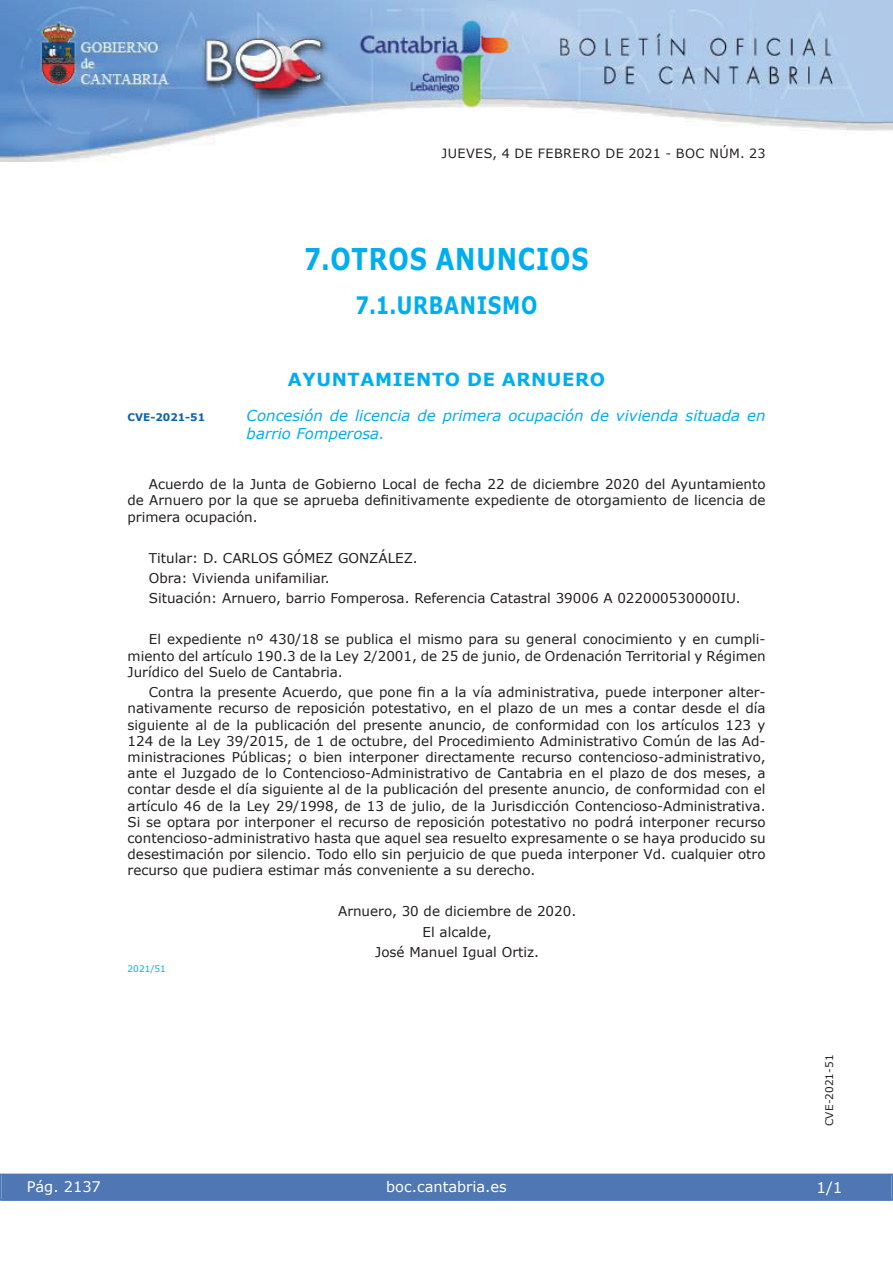
<style>
.page{position:relative;width:893px;height:1263px;background:#fff}
.page>*{position:absolute;margin:0;border:0;box-sizing:border-box;transform-origin:0 0}
.t1{font:700 30px "Verdana";letter-spacing:.035em;color:#00aeef;scale:.8 1}
.t2{font:700 24px "Verdana";letter-spacing:.035em;color:#00aeef;scale:.8 1}
.t3{font:700 18px "Verdana";letter-spacing:.035em;color:#00aeef}
.t4{font:italic 15px/18px "Verdana";color:#00aeef}
.t5{font:15px "Verdana";color:#fff}
.t6{font:14.55px "Verdana";color:#fff}
.t7{font:13.5px/16.2px "Verdana";color:#231f20;text-align:justify}
.t8{font:12.75px "Verdana";letter-spacing:.035em;color:#231f20}
.t9{font:10.5px "Verdana";color:#231f20}
.t10{font:700 10.5px "Verdana";color:#1263a9}
.t11{font:9px "Verdana";color:#00aeef}
</style>
<div class="page">
<img style="left:0;top:0;width:893px;height:161px">
<div style="left:1px;top:1174px;width:890px;height:27px;background:#4f77b3"></div>
<div style="left:0;top:1174px;width:893px;height:27px;border:1px solid #4f77b3"></div>
<p class="t8" style="left:441px;top:145px;width:325px">JUEVES, 4 DE FEBRERO DE 2021 - BOC NÚM. 23</p>
<h1 class="t1" style="left:304px;top:240px;width:357px">7.OTROS ANUNCIOS</h1>
<h2 class="t2" style="left:355px;top:290px;width:229px">7.1.URBANISMO</h2>
<h3 class="t3" style="left:288px;top:368px;width:319px">AYUNTAMIENTO DE ARNUERO</h3>
<p class="t10" style="left:128px;top:410px;width:79px">CVE-2021-51</p>
<p class="t4" style="left:247px;top:406px;width:520px">Concesión de licencia de primera ocupación de vivienda situada en barrio Fomperosa.</p>
<p class="t7" style="left:128px;top:476px;width:639px;text-indent:21px">Acuerdo de la Junta de Gobierno Local de fecha 22 de diciembre 2020 del Ayuntamiento de Arnuero por la que se aprueba definitivamente expediente de otorgamiento de licencia de primera ocupación.</p>
<p class="t7" style="left:149px;top:547px;width:593px;line-height:20.4px;text-align:left">Titular: D. CARLOS GÓMEZ GONZÁLEZ.<br>Obra: Vivienda unifamiliar.<br>Situación: Arnuero, barrio Fomperosa. Referencia Catastral 39006 A 022000530000IU.</p>
<p class="t7" style="left:128px;top:631px;width:639px;text-indent:21px">El expediente nº 430/18 se publica el mismo para su general conocimiento y en cumpli&shy;miento del artículo 190.3 de la Ley 2/2001, de 25 de junio, de Ordenación Territorial y Régimen Jurídico del Suelo de Cantabria.</p>
<p class="t7" style="left:128px;top:684px;width:639px;text-indent:21px">Contra la presente Acuerdo, que pone fin a la vía administrativa, puede interponer alter&shy;nativamente recurso de reposición potestativo, en el plazo de un mes a contar desde el día siguiente al de la publicación del presente anuncio, de conformidad con los artículos 123 y 124 de la Ley 39/2015, de 1 de octubre, del Procedimiento Administrativo Común de las Ad&shy;ministraciones Públicas; o bien interponer directamente recurso contencioso-administrativo, ante el Juzgado de lo Contencioso-Administrativo de Cantabria en el plazo de dos meses, a contar desde el día siguiente al de la publicación del presente anuncio, de conformidad con el artículo 46 de la Ley 29/1998, de 13 de julio, de la Jurisdicción Contencioso-Administrativa.<br>Si se optara por interponer el recurso de reposición potestativo no podrá interponer recurso contencioso-administrativo hasta que aquel sea resuelto expresamente o se haya producido su desestimación por silencio. Todo ello sin perjuicio de que pueda interponer Vd. cualquier otro recurso que pudiera estimar más conveniente a su derecho.</p>
<p class="t7" style="left:338px;top:901px;width:240px;line-height:20.4px;text-align:center">Arnuero, 30 de diciembre de 2020.<br>El alcalde,<br>José Manuel Igual Ortiz.</p>
<p class="t11" style="left:128px;top:963px;width:40px">2021/51</p>
<p class="t6" style="left:27px;top:1177px;width:76px">Pág. 2137</p>
<p class="t6" style="left:386px;top:1178px;width:122px">boc.cantabria.es</p>
<p class="t9" style="left:823px;top:1126px;width:73px;rotate:-90deg">CVE-2021-51</p>
<p class="t5" style="left:816px;top:1178px;width:27px">1/1</p>
</div>
